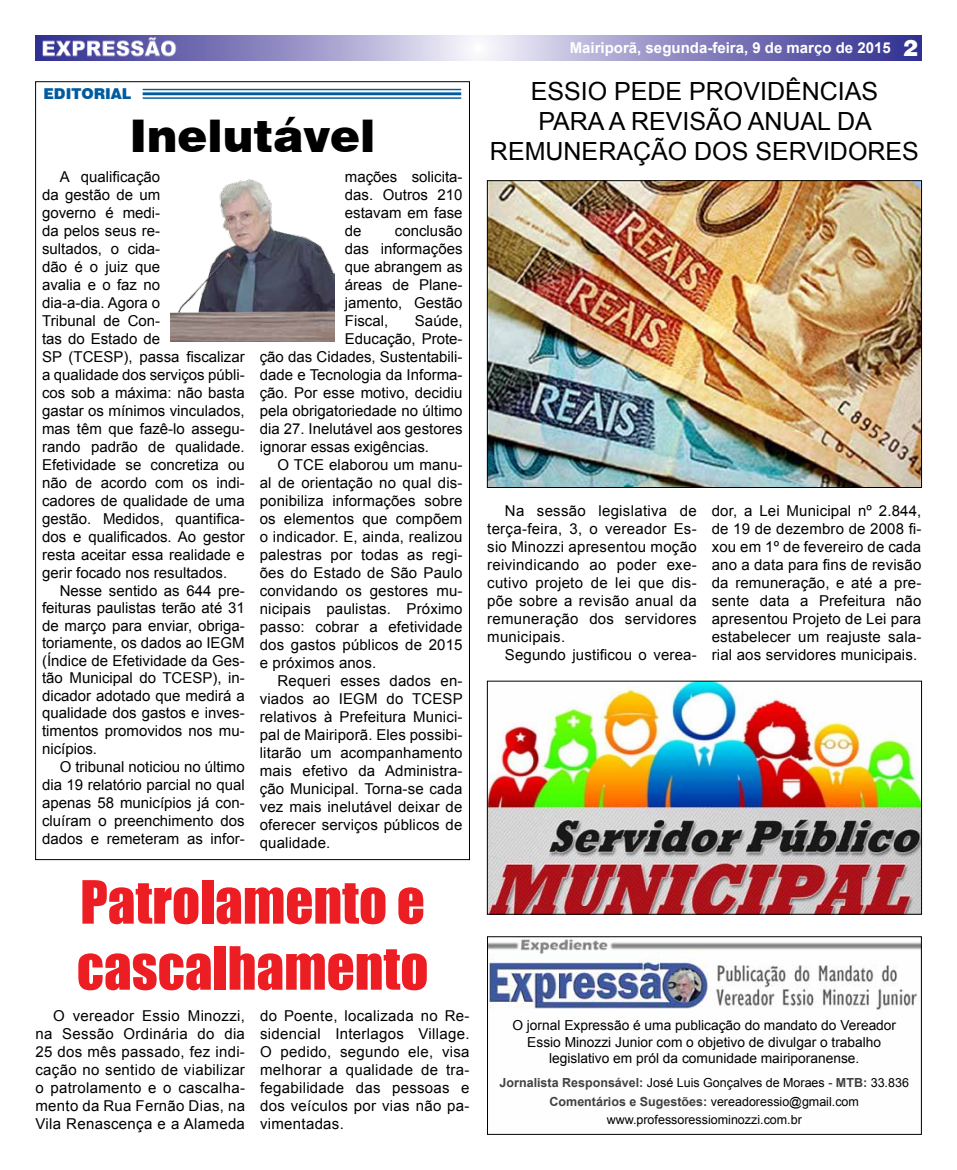
<style>
.page{position:relative;width:957px;height:1170px;background:#fff}
.page>*{position:absolute;margin:0;border:0;box-sizing:border-box;transform-origin:0 0}
.t1{font:55px/66px "Impact";color:#ed1d24}
.t2{font:900 45px "Swiss 721 BT";color:#000}
.t3{font:25px/30px "Arial";color:#000;text-align:center}
.t4{font:15px/18px "Arial";color:#000;text-align:justify}
.t5{font:700 15px "Arial";color:#fff}
.t6{font:900 15px "Swiss 721 BT";color:#005b9e}
.t7{font:13.75px/16.5px "Arial";color:#000;text-align:center}
.t8{font:12.5px/18.8px "Arial";color:#000;text-align:center}
.s1{font-family:"Swiss 721 BT";font-weight:900;font-size:22.5px}
.s2{font-weight:700;color:#414042}
</style>
<div class="page">
<img style="left:171px;top:179px;width:163px;height:162px">
<hr style="left:143px;top:89px;width:318px;height:1px;background:#005b9e">
<hr style="left:143px;top:92px;width:318px;height:3px;background:#005b9e">
<hr style="left:143px;top:97px;width:318px;height:2px;background:#005b9e">
<img style="left:489px;top:182px;width:430px;height:303px">
<div style="left:487px;top:180px;width:434px;height:307px;border:1px solid #000"></div>
<img style="left:489px;top:683px;width:430px;height:229px">
<img style="left:35px;top:35px;width:886px;height:25px">
<img style="left:489px;top:939px;width:430px;height:72px">
<p class="t6" style="left:43px;top:85px;width:89px">EDITORIAL</p>
<h2 class="t2" style="left:130px;top:108px;width:247px">Inelutável</h2>
<p class="t4" style="left:42px;top:168px;width:204px;text-align:left;text-indent:18px">A qualificação<br>da gestão de um<br>governo é medi-<br>da pelos seus re-<br>sultados, o cida-<br>dão é o juiz que<br>avalia e o faz no<br>dia-a-dia. Agora o<br>Tribunal de Con-<br>tas do Estado de<br>SP (TCESP), passa fiscalizar a qualidade dos serviços públi&shy;cos sob a máxima: não basta gastar os mínimos vinculados, mas têm que fazê-lo assegu&shy;rando padrão de qualidade.<br>Efetividade se concretiza ou não de acordo com os indi&shy;cadores de qualidade de uma gestão. Medidos, quantifica&shy;dos e qualificados. Ao gestor resta aceitar essa realidade e gerir focado nos resultados.</p>
<p class="t4" style="left:42px;top:582px;width:204px;line-height:17.5px;text-indent:18px">Nesse sentido as 644 pre&shy;feituras paulistas terão até 31 de março para enviar, obriga&shy;toriamente, os dados ao IEGM (Índice de Efetividade da Ges&shy;tão Municipal do TCESP), in&shy;dicador adotado que medirá a qualidade dos gastos e inves&shy;timentos promovidos nos mu&shy;nicípios.</p>
<p class="t4" style="left:42px;top:757px;width:204px;text-indent:18px">O tribunal noticiou no último dia 19 relatório parcial no qual apenas 58 municípios já con&shy;cluíram o preenchimento dos dados e remeteram as infor-</p>
<p class="t4" style="left:345px;top:168px;width:119px">mações solicita&shy;das. Outros 210 estavam em fase de</p>
<p class="t4" style="left:345px;top:222px;width:119px;text-indent:50px">conclusão das informações que abrangem as áreas de Plane&shy;jamento, Gestão Fiscal,</p>
<p class="t4" style="left:415px;top:312px;width:49px">Saúde,</p>
<p class="t4" style="left:345px;top:330px;width:119px">Educação, Prote-</p>
<p class="t4" style="left:260px;top:348px;width:204px">ção das Cidades, Sustentabili-</p>
<p class="t4" style="left:260px;top:366px;width:204px">dade e Tecnologia da Informa-</p>
<p class="t4" style="left:260px;top:384px;width:204px">ção. Por esse motivo, decidiu</p>
<p class="t4" style="left:260px;top:402px;width:204px">pela obrigatoriedade no último</p>
<p class="t4" style="left:260px;top:420px;width:204px">dia 27. Inelutável aos gestores</p>
<p class="t4" style="left:260px;top:438px;width:171px">ignorar essas exigências.</p>
<p class="t4" style="left:277px;top:456px;width:186px">O TCE elaborou um manu-</p>
<p class="t4" style="left:260px;top:474px;width:204px">al de orientação no qual dis-</p>
<p class="t4" style="left:260px;top:492px;width:204px">ponibiliza informações sobre</p>
<p class="t4" style="left:260px;top:510px;width:204px">os elementos que compõem</p>
<p class="t4" style="left:260px;top:528px;width:204px">o indicador. E, ainda, realizou</p>
<p class="t4" style="left:260px;top:546px;width:204px">palestras por todas as regi-</p>
<p class="t4" style="left:260px;top:564px;width:204px">ões do Estado de São Paulo</p>
<p class="t4" style="left:260px;top:582px;width:204px">convidando os gestores mu-</p>
<p class="t4" style="left:260px;top:600px;width:204px">nicipais paulistas. Próximo</p>
<p class="t4" style="left:260px;top:618px;width:204px">passo: cobrar a efetividade</p>
<p class="t4" style="left:260px;top:636px;width:204px">dos gastos públicos de 2015</p>
<p class="t4" style="left:260px;top:654px;width:118px">e próximos anos.</p>
<p class="t4" style="left:277px;top:672px;width:186px">Requeri esses dados en-</p>
<p class="t4" style="left:260px;top:690px;width:204px">viados ao IEGM do TCESP</p>
<p class="t4" style="left:260px;top:708px;width:204px">relativos à Prefeitura Munici-</p>
<p class="t4" style="left:260px;top:726px;width:204px">pal de Mairiporã. Eles possibi-</p>
<p class="t4" style="left:260px;top:744px;width:204px">litarão um acompanhamento</p>
<p class="t4" style="left:260px;top:762px;width:204px">mais efetivo da Administra-</p>
<p class="t4" style="left:260px;top:780px;width:204px">ção Municipal. Torna-se cada</p>
<p class="t4" style="left:260px;top:798px;width:204px">vez mais inelutável deixar de</p>
<p class="t4" style="left:260px;top:816px;width:204px">oferecer serviços públicos de</p>
<p class="t4" style="left:260px;top:834px;width:72px">qualidade.</p>
<h1 class="t1" style="left:77px;top:867px;width:353px">Patrolamento e cascalhamento</h1>
<p class="t4" style="left:35px;top:1006px;width:211px;text-indent:18px">O vereador Essio Minozzi, na Sessão Ordinária do dia 25 dos mês passado, fez indi&shy;cação no sentido de viabilizar o patrolamento e o cascalha&shy;mento da Rua Fernão Dias, na Vila Renascença e a Alameda</p>
<p class="t4" style="left:260px;top:1006px;width:211px">do Poente, localizada no Re&shy;sidencial Interlagos Village.<br>O pedido, segundo ele, visa melhorar a qualidade de tra&shy;fegabilidade das pessoas e dos veículos por vias não pa&shy;vimentadas.</p>
<p class="t5" style="left:570px;top:38px;width:350px">Mairiporã, segunda-feira, 9 de março de 2015 <span class="s1">2</span></p>
<h3 class="t3" style="left:490px;top:76px;width:430px">ESSIO PEDE PROVIDÊNCIAS<br>PARA A REVISÃO ANUAL DA<br>REMUNERAÇÃO DOS SERVIDORES</h3>
<p class="t4" style="left:487px;top:502px;width:211px;text-indent:18px">Na sessão legislativa de terça-feira, 3, o vereador Es&shy;sio Minozzi apresentou moção reivindicando ao poder exe&shy;cutivo projeto de lei que dis&shy;põe sobre a revisão anual da remuneração dos servidores municipais.</p>
<p class="t4" style="left:505px;top:646px;width:193px">Segundo justificou o verea-</p>
<p class="t4" style="left:712px;top:502px;width:211px">dor, a Lei Municipal nº 2.844, de 19 de dezembro de 2008 fi&shy;xou em 1º de fevereiro de cada ano a data para fins de revisão da remuneração, e até a pre&shy;sente data a Prefeitura não apresentou Projeto de Lei para estabelecer um reajuste sala&shy;rial aos servidores municipais.</p>
<p class="t7" style="left:512px;top:1017px;width:385px">O jornal Expressão é uma publicação do mandato do Vereador<br>Essio Minozzi Junior com o objetivo de divulgar o trabalho legislativo em pról da comunidade mairiporanense.</p>
<p class="t8" style="left:499px;top:1073px;width:411px"><span class="s2">Jornalista Responsável:</span> José Luis Gonçalves de Moraes - <span class="s2">MTB:</span> 33.836<br><span class="s2">Comentários e Sugestões:</span> vereadoressio@gmail.com www.professoressiominozzi.com.br</p>
</div>
